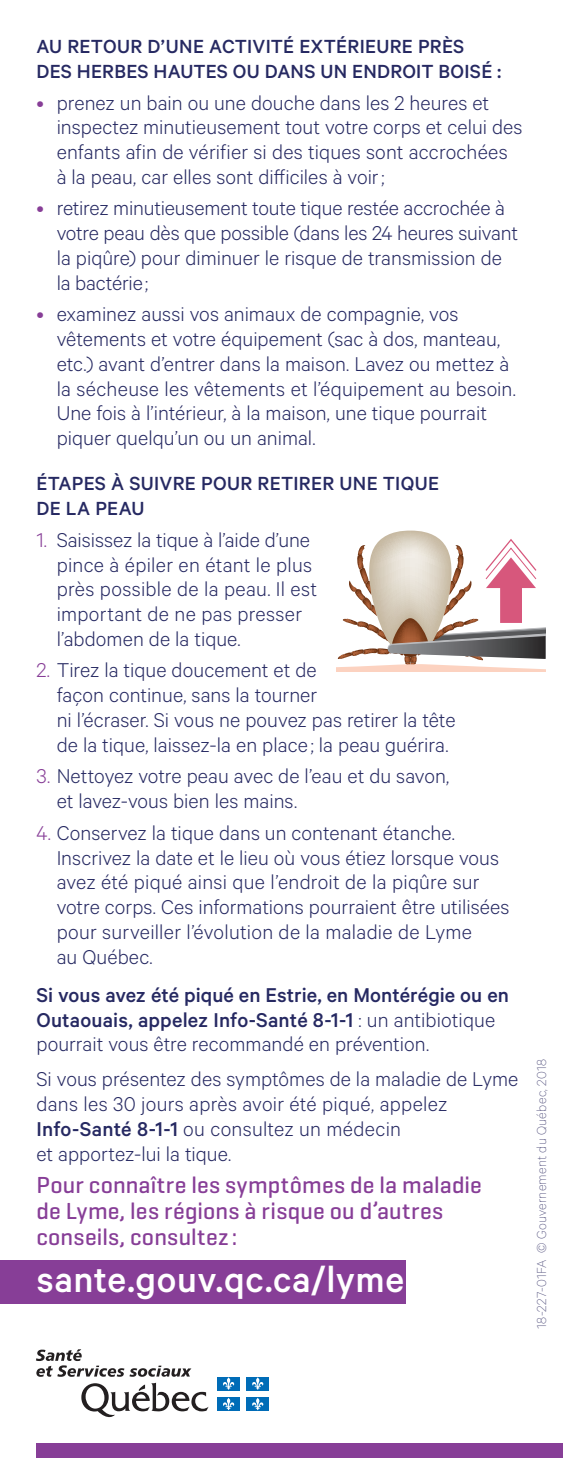
<style>
.page{position:relative;width:563px;height:1458px;background:#fff}
.page>*{position:absolute;margin:0;border:0;box-sizing:border-box;transform-origin:0 0}
.t1{font:500 40.5px "Calibre";letter-spacing:.015em;color:#fff}
.t2{font:500 23.62px/25.9px "Geogrotesque";letter-spacing:.005em;color:#873e97}
.t3{font:300 22.5px/24.8px "Calibre";color:#262962}
.t4{font:500 22.5px/24.8px "Calibre";letter-spacing:.005em;color:#262962}
.t5{font:500 21.38px/24.8px "Calibre";letter-spacing:.015em;color:#262962}
.t6{font:100 14.62px "Calibre";letter-spacing:.015em;color:#484675}
.s1{color:#873e97}
.s2{font-weight:300}
.s3{font-weight:500}
</style>
<div class="page">
<div style="left:0;top:1259px;width:405px;height:44px;background:#873e97"></div>
<div style="left:36px;top:1442px;width:527px;height:15px;background:#873e97"></div>
<svg style="left:81px;top:1382px;width:127px;height:35px"></svg>
<svg style="left:36px;top:1349px;width:155px;height:27px"></svg>
<div style="left:217px;top:1376px;width:23px;height:14px;background:#006cb7"></div>
<svg style="left:223px;top:1377px;width:12px;height:12px"></svg>
<div style="left:246px;top:1376px;width:23px;height:14px;background:#006cb7"></div>
<svg style="left:252px;top:1377px;width:12px;height:12px"></svg>
<div style="left:217px;top:1396px;width:23px;height:14px;background:#006cb7"></div>
<svg style="left:223px;top:1397px;width:12px;height:13px"></svg>
<div style="left:246px;top:1396px;width:23px;height:14px;background:#006cb7"></div>
<svg style="left:252px;top:1397px;width:12px;height:13px"></svg>
<svg style="left:336px;top:530px;width:209px;height:141px"></svg>
<p class="t5" style="left:36px;top:33px;width:466px">AU RETOUR D’UNE ACTIVITÉ EXTÉRIEURE PRÈS<br>DES HERBES HAUTES OU DANS UN ENDROIT BOISÉ :</p>
<p class="t3" style="left:57px;top:89px;width:467px;text-indent:-20px"><span class="s1">•</span> prenez un bain ou une douche dans les 2 heures et inspectez minutieusement tout votre corps et celui des enfants afin de vérifier si des tiques sont accrochées à la peau, car elles sont difficiles à voir;</p>
<p class="t3" style="left:57px;top:195px;width:463px;text-indent:-20px"><span class="s1">•</span> retirez minutieusement toute tique restée accrochée à votre peau dès que possible (dans les 24 heures suivant la piqûre) pour diminuer le risque de transmission de la bactérie;</p>
<p class="t3" style="left:57px;top:301px;width:461px;text-indent:-20px"><span class="s1">•</span> examinez aussi vos animaux de compagnie, vos vêtements et votre équipement (sac à dos, manteau, etc.) avant d’entrer dans la maison. Lavez ou mettez à la sécheuse les vêtements et l’équipement au besoin.<br>Une fois à l’intérieur, à la maison, une tique pourrait piquer quelqu’un ou un animal.</p>
<p class="t5" style="left:36px;top:471px;width:404px">ÉTAPES À SUIVRE POUR RETIRER UNE TIQUE<br>DE LA PEAU</p>
<p class="t3" style="left:57px;top:526px;width:262px;text-indent:-20px"><span class="s1">1.</span> Saisissez la tique à l’aide d’une pince à épiler en étant le plus près possible de la peau. Il est important de ne pas presser l’abdomen de la tique.</p>
<p class="t3" style="left:57px;top:657px;width:400px;text-indent:-20px"><span class="s1">2.</span> Tirez la tique doucement et de<br>façon continue, sans la tourner<br>ni l’écraser. Si vous ne pouvez pas retirer la tête de la tique, laissez-la en place ; la peau guérira.</p>
<p class="t3" style="left:57px;top:763px;width:394px;text-indent:-20px"><span class="s1">3.</span> Nettoyez votre peau avec de l’eau et du savon, et lavez-vous bien les mains.</p>
<p class="t3" style="left:57px;top:819px;width:454px;text-indent:-20px"><span class="s1">4.</span> Conservez la tique dans un contenant étanche.<br>Inscrivez la date et le lieu où vous étiez lorsque vous avez été piqué ainsi que l’endroit de la piqûre sur votre corps. Ces informations pourraient être utilisées pour surveiller l’évolution de la maladie de Lyme<br>au Québec.</p>
<p class="t4" style="left:36px;top:981px;width:474px">Si vous avez été piqué en Estrie, en Montérégie ou en<br>Outaouais, appelez Info-Santé 8-1-1 <span class="s2">: un antibiotique pourrait vous être recommandé en prévention.</span></p>
<p class="t3" style="left:36px;top:1065px;width:483px">Si vous présentez des symptômes de la maladie de Lyme dans les 30 jours après avoir été piqué, appelez <span class="s3">Info-Santé 8-1-1</span> ou consultez un médecin<br>et apportez-lui la tique.</p>
<p class="t2" style="left:36px;top:1171px;width:447px">Pour connaître les symptômes de la maladie de Lyme, les régions à risque ou d’autres conseils, consultez :</p>
<h1 class="t1" style="left:36px;top:1256px;width:369px">sante.gouv.qc.ca/lyme</h1>
<p class="t6" style="left:533px;top:1328px;width:271px;rotate:-90deg">18-227-01FA © Gouvernement du Québec, 2018</p>
</div>
